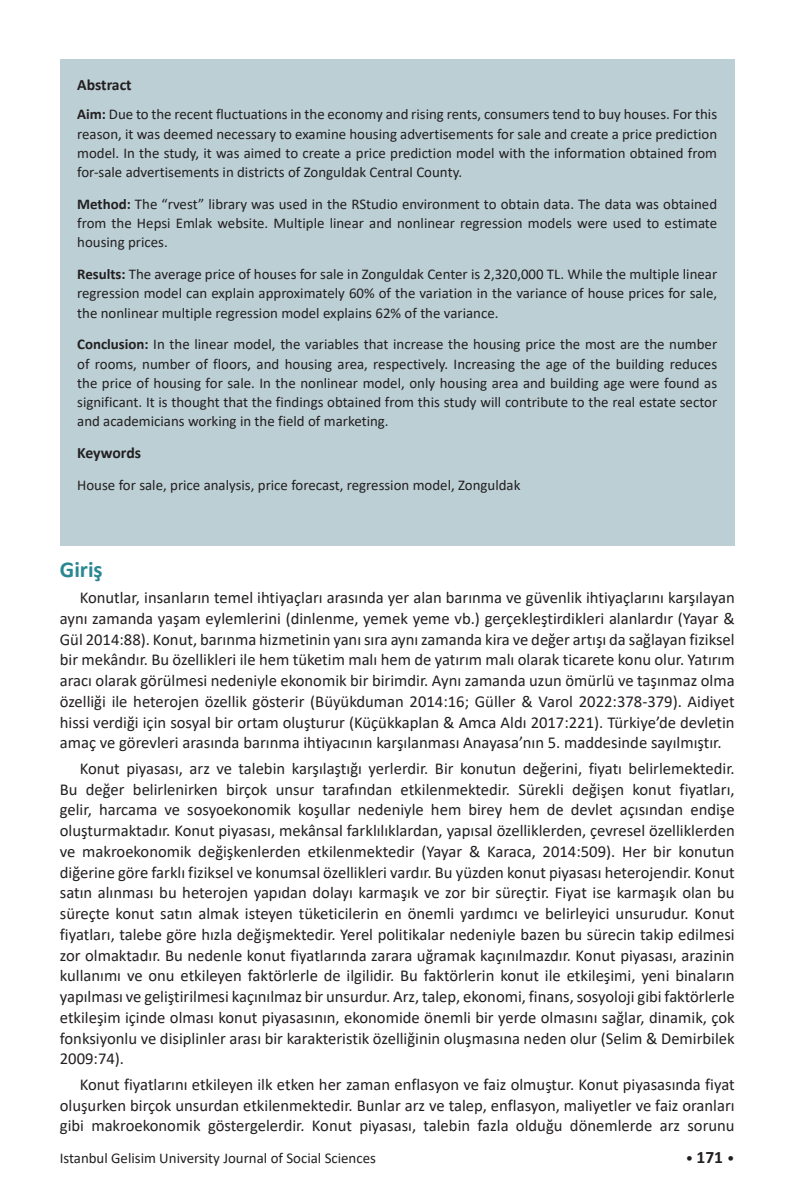
<style>
.page{position:relative;width:794px;height:1191px;background:#fff}
.page>*{position:absolute;margin:0;border:0;box-sizing:border-box;transform-origin:0 0}
.Ana_Başlık{font:700 22.75px "Calibri";color:#288791}
.t1{font:700 17.5px "Calibri";color:#231f20}
.Ana_Metin{font:16.62px/20.7px "Calibri";color:#231f20;text-align:justify}
.Özet_Metin_-TR-EN{font:700 15.75px "Calibri";letter-spacing:-.005em;color:#231f20}
.Özet_Metin_-TR-EN-2{font:14.88px/19.2px "Calibri";color:#231f20;text-align:justify}
.s1{font-weight:700}
.s2{font-weight:400;font-size:14.88px}
</style>
<div class="page">
<div style="left:60px;top:59px;width:674px;height:486px;background:#bbcfd5"></div>
<p class="Özet_Metin_-TR-EN" style="left:77px;top:73px;width:56px">Abstract</p>
<p class="Özet_Metin_-TR-EN-2" style="left:77px;top:104px;width:641px"><span class="s1">Aim:</span> Due to the recent fluctuations in the economy and rising rents, consumers tend to buy houses. For this reason, it was deemed necessary to examine housing advertisements for sale and create a price prediction model. In the study, it was aimed to create a price prediction model with the information obtained from for-sale advertisements in districts of Zonguldak Central County.</p>
<p class="Özet_Metin_-TR-EN-2" style="left:77px;top:194px;width:641px"><span class="s1">Method:</span> The “rvest” library was used in the RStudio environment to obtain data. The data was obtained from the Hepsi Emlak website. Multiple linear and nonlinear regression models were used to estimate housing prices.</p>
<p class="Özet_Metin_-TR-EN-2" style="left:77px;top:264px;width:641px"><span class="s1">Results:</span> The average price of houses for sale in Zonguldak Center is 2,320,000 TL. While the multiple linear regression model can explain approximately 60% of the variation in the variance of house prices for sale, the nonlinear multiple regression model explains 62% of the variance.</p>
<p class="Özet_Metin_-TR-EN-2" style="left:77px;top:334px;width:641px"><span class="s1">Conclusion:</span> In the linear model, the variables that increase the housing price the most are the number of rooms, number of floors, and housing area, respectively. Increasing the age of the building reduces the price of housing for sale. In the nonlinear model, only housing area and building age were found as significant. It is thought that the findings obtained from this study will contribute to the real estate sector and academicians working in the field of marketing.</p>
<p class="Özet_Metin_-TR-EN" style="left:77px;top:441px;width:65px">Keywords</p>
<p class="Özet_Metin_-TR-EN-2" style="left:77px;top:474px;width:445px">House for sale, price analysis, price forecast, regression model, Zonguldak</p>
<p class="Ana_Başlık" style="left:60px;top:554px;width:44px">Giriş</p>
<p class="Ana_Metin" style="left:60px;top:587px;width:676px;text-indent:20px">Konutlar, insanların temel ihtiyaçları arasında yer alan barınma ve güvenlik ihtiyaçlarını karşılayan aynı zamanda yaşam eylemlerini (dinlenme, yemek yeme vb.) gerçekleştirdikleri alanlardır (Yayar &amp; Gül 2014:88). Konut, barınma hizmetinin yanı sıra aynı zamanda kira ve değer artışı da sağlayan fiziksel bir mekândır. Bu özellikleri ile hem tüketim malı hem de yatırım malı olarak ticarete konu olur. Yatırım aracı olarak görülmesi nedeniyle ekonomik bir birimdir. Aynı zamanda uzun ömürlü ve taşınmaz olma özelliği ile heterojen özellik gösterir (Büyükduman 2014:16; Güller &amp; Varol 2022:378-379). Aidiyet hissi verdiği için sosyal bir ortam oluşturur (Küçükkaplan &amp; Amca Aldı 2017:221). Türkiye’de devletin amaç ve görevleri arasında barınma ihtiyacının karşılanması Anayasa’nın 5. maddesinde sayılmıştır.</p>
<p class="Ana_Metin" style="left:60px;top:757px;width:676px;text-indent:20px">Konut piyasası, arz ve talebin karşılaştığı yerlerdir. Bir konutun değerini, fiyatı belirlemektedir.<br>Bu değer belirlenirken birçok unsur tarafından etkilenmektedir. Sürekli değişen konut fiyatları, gelir, harcama ve sosyoekonomik koşullar nedeniyle hem birey hem de devlet açısından endişe oluşturmaktadır. Konut piyasası, mekânsal farklılıklardan, yapısal özelliklerden, çevresel özelliklerden ve makroekonomik değişkenlerden etkilenmektedir (Yayar &amp; Karaca, 2014:509). Her bir konutun diğerine göre farklı fiziksel ve konumsal özellikleri vardır. Bu yüzden konut piyasası heterojendir. Konut satın alınması bu heterojen yapıdan dolayı karmaşık ve zor bir süreçtir. Fiyat ise karmaşık olan bu süreçte konut satın almak isteyen tüketicilerin en önemli yardımcı ve belirleyici unsurudur. Konut fiyatları, talebe göre hızla değişmektedir. Yerel politikalar nedeniyle bazen bu sürecin takip edilmesi zor olmaktadır. Bu nedenle konut fiyatlarında zarara uğramak kaçınılmazdır. Konut piyasası, arazinin kullanımı ve onu etkileyen faktörlerle de ilgilidir. Bu faktörlerin konut ile etkileşimi, yeni binaların yapılması ve geliştirilmesi kaçınılmaz bir unsurdur. Arz, talep, ekonomi, finans, sosyoloji gibi faktörlerle etkileşim içinde olması konut piyasasının, ekonomide önemli bir yerde olmasını sağlar, dinamik, çok fonksiyonlu ve disiplinler arası bir karakteristik özelliğinin oluşmasına neden olur (Selim &amp; Demirbilek 2009:74).</p>
<p class="Ana_Metin" style="left:60px;top:1073px;width:676px;text-indent:20px">Konut fiyatlarını etkileyen ilk etken her zaman enflasyon ve faiz olmuştur. Konut piyasasında fiyat oluşurken birçok unsurdan etkilenmektedir. Bunlar arz ve talep, enflasyon, maliyetler ve faiz oranları gibi makroekonomik göstergelerdir. Konut piyasası, talebin fazla olduğu dönemlerde arz sorunu</p>
<p class="Özet_Metin_-TR-EN-2" style="left:60px;top:1148px;width:318px">Istanbul Gelisim University Journal of Social Sciences</p>
<p class="t1" style="left:685px;top:1144px;width:50px"><span class="s2">•</span> 171 <span class="s2">•</span></p>
</div>
